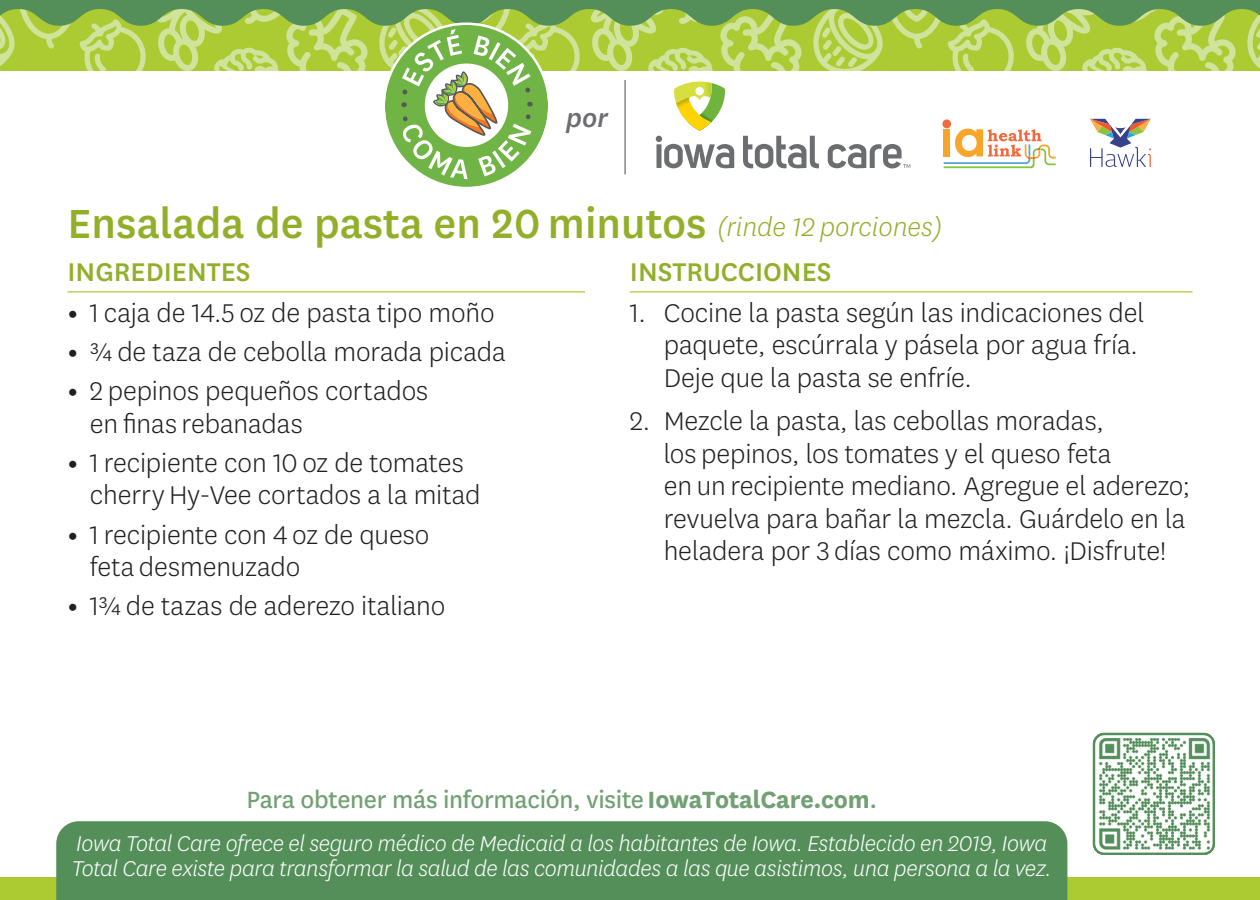
<style>
.page{position:relative;width:1260px;height:900px;background:#fff}
.page>*{position:absolute;margin:0;border:0;box-sizing:border-box;transform-origin:0 0}
.t1{font:500 47.5px "Centene Sans";color:#92af2a}
.t2{font:300 30px/32.5px "Centene Sans";letter-spacing:-.005em;color:#231f20}
.t3{font:500 30px "Centene Sans";color:#92af2a}
.t4{font:italic 500 30px "Centene Sans";color:#6c6d70}
.t5{font:27.5px "Centene Sans";letter-spacing:-.01em;color:#71a073}
.t6{font:italic 300 25px/25px "Centene Sans";letter-spacing:-.015em;color:#fff}
.s1{font-weight:300;font-style:italic;font-size:30px}
.s2{font-weight:700}
</style>
<div class="page">
<div style="left:0;top:878px;width:1260px;height:22px;background:#accb33"></div>
<hr style="left:68px;top:291px;width:517px;height:1px;background:#accb33">
<hr style="left:630px;top:291px;width:562px;height:1px;background:#accb33">
<svg style="left:0;top:0;width:1260px;height:187px"></svg>
<div style="left:56px;top:821px;width:1011px;height:79px;background:#548f5a"></div>
<img style="left:1098px;top:738px;width:113px;height:113px">
<div style="left:1093px;top:733px;width:122px;height:122px;border:2px solid #548f5a;border-radius:10px"></div>
<p class="t4" style="left:566px;top:99px;width:44px">por</p>
<h1 class="t1" style="left:68px;top:191px;width:877px">Ensalada de pasta en 20 minutos <span class="s1">(rinde 12 porciones)</span></h1>
<h2 class="t3" style="left:67px;top:252px;width:185px">INGREDIENTES</h2>
<p class="t2" style="left:67px;top:295px;width:429px"><span class="s2">•</span> 1 caja de 14.5 oz de pasta tipo moño</p>
<p class="t2" style="left:67px;top:335px;width:440px"><span class="s2">•</span> ¾ de taza de cebolla morada picada</p>
<p class="t2" style="left:90px;top:374px;width:340px;text-indent:-22px"><span class="s2">•</span> 2 pepinos pequeños cortados en finas rebanadas</p>
<p class="t2" style="left:90px;top:446px;width:392px;text-indent:-22px"><span class="s2">•</span> 1 recipiente con 10 oz de tomates cherry Hy-Vee cortados a la mitad</p>
<p class="t2" style="left:90px;top:517px;width:341px;text-indent:-22px"><span class="s2">•</span> 1 recipiente con 4 oz de queso feta desmenuzado</p>
<p class="t2" style="left:67px;top:589px;width:380px"><span class="s2">•</span> 1¾ de tazas de aderezo italiano</p>
<h2 class="t3" style="left:630px;top:252px;width:203px">INSTRUCCIONES</h2>
<p class="t2" style="left:664px;top:295px;width:482px;text-indent:-34px">1. Cocine la pasta según las indicaciones del paquete, escúrrala y pásela por agua fría.<br>Deje que la pasta se enfríe.</p>
<p class="t2" style="left:664px;top:404px;width:528px;text-indent:-34px">2. Mezcle la pasta, las cebollas moradas,<br>los pepinos, los tomates y el queso feta<br>en un recipiente mediano. Agregue el aderezo; revuelva para bañar la mezcla. Guárdelo en la heladera por 3 días como máximo. ¡Disfrute!</p>
<p class="t5" style="left:246px;top:781px;width:632px">Para obtener más información, visite <span class="s2">IowaTotalCare.com</span>.</p>
<p class="t6" style="left:72px;top:831px;width:981px">Iowa Total Care ofrece el seguro médico de Medicaid a los habitantes de Iowa. Establecido en 2019, Iowa<br>Total Care existe para transformar la salud de las comunidades a las que asistimos, una persona a la vez.</p>
</div>
